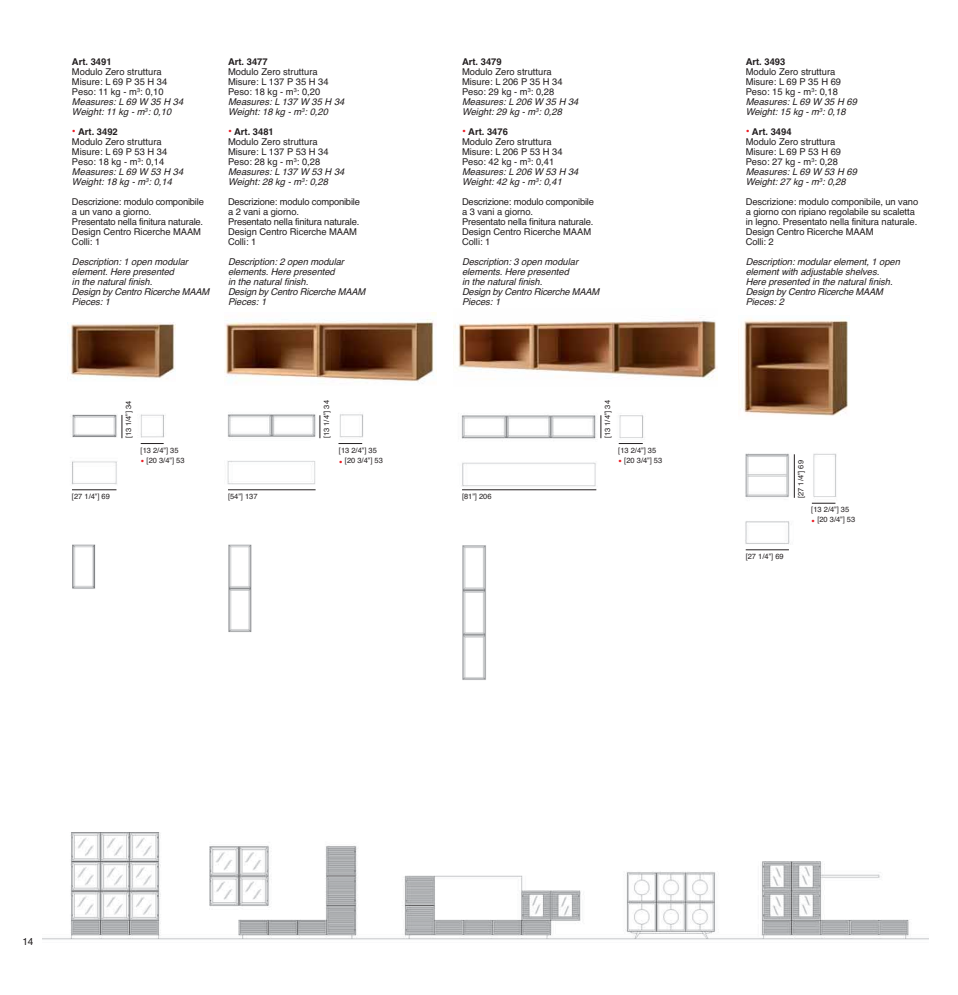
<style>
.page{position:relative;width:958px;height:995px;background:#fff}
.page>*{position:absolute;margin:0;border:0;box-sizing:border-box;transform-origin:0 0}
.t1{font:10px "Helvetica";color:#231f20}
.t2{font:9.38px/10px "Helvetica";letter-spacing:-.005em;color:#231f20}
.t3{font:italic 9.38px/10px "Helvetica";letter-spacing:-.005em;color:#231f20}
.t4{font:700 9.38px "Helvetica";color:#231f20}
.t5{font:7.5px "Helvetica";color:#231f20}
.s1{font-style:italic}
.s2{font-weight:700;font-size:11.25px;color:#ed1c24}
.s3{font-weight:700}
</style>
<div class="page">
<img style="left:42px;top:832px;width:886px;height:108px">
<img style="left:453px;top:317px;width:264px;height:63px">
<img style="left:224px;top:313px;width:212px;height:69px">
<img style="left:67px;top:322px;width:108px;height:58px">
<img style="left:738px;top:319px;width:111px;height:97px">
<img style="left:745px;top:453px;width:92px;height:91px">
<img style="left:227px;top:414px;width:137px;height:77px">
<img style="left:461px;top:415px;width:183px;height:76px">
<img style="left:70px;top:414px;width:96px;height:77px">
<img style="left:228px;top:544px;width:24px;height:88px">
<img style="left:462px;top:545px;width:24px;height:135px">
<img style="left:72px;top:544px;width:24px;height:45px">
<svg style="left:122px;top:415px;width:1px;height:23px"></svg>
<svg style="left:141px;top:443px;width:23px;height:1px"></svg>
<svg style="left:319px;top:415px;width:1px;height:23px"></svg>
<svg style="left:600px;top:415px;width:1px;height:23px"></svg>
<svg style="left:338px;top:443px;width:24px;height:1px"></svg>
<svg style="left:618px;top:443px;width:24px;height:1px"></svg>
<hr style="left:72px;top:489px;width:44px;height:1px;background:#231f20">
<hr style="left:228px;top:489px;width:87px;height:1px;background:#231f20">
<hr style="left:462px;top:489px;width:134px;height:1px;background:#231f20">
<hr style="left:794px;top:454px;width:1px;height:44px;background:#231f20">
<svg style="left:811px;top:503px;width:24px;height:1px"></svg>
<hr style="left:745px;top:549px;width:43px;height:1px;background:#231f20">
<p class="t4" style="left:72px;top:58px;width:41px">Art. 3491</p>
<p class="t2" style="left:72px;top:67px;width:113px">Modulo Zero struttura<br>Misure: L 69 P 35 H 34<br>Peso: 11 kg - m<sup>3</sup>: 0,10<br><span class="s1">Measures: L 69 W 35 H 34<br>Weight: 11 kg - m</span><sup>3</sup><span class="s1">: 0,10</span></p>
<p class="t2" style="left:72px;top:127px;width:113px"><span class="s2">•</span> <span class="s3">Art. 3492<br></span>Modulo Zero struttura<br>Misure: L 69 P 53 H 34<br>Peso: 18 kg - m<sup>3</sup>: 0,14<br><span class="s1">Measures: L 69 W 53 H 34<br>Weight: 18 kg - m</span><sup>3</sup><span class="s1">: 0,14</span></p>
<p class="t2" style="left:72px;top:197px;width:133px">Descrizione: modulo componibile a un vano a giorno.<br>Presentato nella finitura naturale.<br>Design Centro Ricerche MAAM<br>Colli: 1</p>
<p class="t3" style="left:72px;top:257px;width:139px">Description: 1 open modular element. Here presented<br>in the natural finish.<br>Design by Centro Ricerche MAAM<br>Pieces: 1</p>
<p class="t4" style="left:228px;top:58px;width:41px">Art. 3477</p>
<p class="t2" style="left:228px;top:67px;width:118px">Modulo Zero struttura<br>Misure: L 137 P 35 H 34<br>Peso: 18 kg - m<sup>3</sup>: 0,20<br><span class="s1">Measures: L 137 W 35 H 34<br>Weight: 18 kg - m</span><sup>3</sup><span class="s1">: 0,20</span></p>
<p class="t2" style="left:228px;top:127px;width:118px"><span class="s2">•</span> <span class="s3">Art. 3481<br></span>Modulo Zero struttura<br>Misure: L 137 P 53 H 34<br>Peso: 28 kg - m<sup>3</sup>: 0,28<br><span class="s1">Measures: L 137 W 53 H 34<br>Weight: 28 kg - m</span><sup>3</sup><span class="s1">: 0,28</span></p>
<p class="t2" style="left:228px;top:197px;width:133px">Descrizione: modulo componibile a 2 vani a giorno.<br>Presentato nella finitura naturale.<br>Design Centro Ricerche MAAM<br>Colli: 1</p>
<p class="t3" style="left:228px;top:257px;width:139px">Description: 2 open modular elements. Here presented<br>in the natural finish.<br>Design by Centro Ricerche MAAM<br>Pieces: 1</p>
<p class="t5" style="left:72px;top:493px;width:39px">[27 1/4”] 69</p>
<p class="t5" style="left:126px;top:438px;width:39px;rotate:-90deg">[13 1/4”] 34</p>
<p class="t5" style="left:324px;top:438px;width:39px;rotate:-90deg">[13 1/4”] 34</p>
<p class="t5" style="left:141px;top:447px;width:39px">[13 2/4”] 35</p>
<p class="t5" style="left:141px;top:457px;width:45px"><span class="s2">•</span> [20 3/4”] 53</p>
<p class="t5" style="left:339px;top:448px;width:39px">[13 2/4”] 35</p>
<p class="t5" style="left:339px;top:458px;width:45px"><span class="s2">•</span> [20 3/4”] 53</p>
<p class="t5" style="left:228px;top:493px;width:31px">[54”] 137</p>
<p class="t4" style="left:462px;top:58px;width:41px">Art. 3479</p>
<p class="t2" style="left:462px;top:67px;width:118px">Modulo Zero struttura<br>Misure: L 206 P 35 H 34<br>Peso: 29 kg - m<sup>3</sup>: 0,28<br><span class="s1">Measures: L 206 W 35 H 34<br>Weight: 29 kg - m</span><sup>3</sup><span class="s1">: 0,28</span></p>
<p class="t2" style="left:462px;top:127px;width:118px"><span class="s2">•</span> <span class="s3">Art. 3476<br></span>Modulo Zero struttura<br>Misure: L 206 P 53 H 34<br>Peso: 42 kg - m<sup>3</sup>: 0,41<br><span class="s1">Measures: L 206 W 53 H 34<br>Weight: 42 kg - m</span><sup>3</sup><span class="s1">: 0,41</span></p>
<p class="t2" style="left:462px;top:197px;width:133px">Descrizione: modulo componibile a 3 vani a giorno.<br>Presentato nella finitura naturale.<br>Design Centro Ricerche MAAM<br>Colli: 1</p>
<p class="t3" style="left:462px;top:257px;width:139px">Description: 3 open modular elements. Here presented<br>in the natural finish.<br>Design by Centro Ricerche MAAM<br>Pieces: 1</p>
<p class="t5" style="left:604px;top:438px;width:39px;rotate:-90deg">[13 1/4”] 34</p>
<p class="t4" style="left:745px;top:58px;width:41px">Art. 3493</p>
<p class="t2" style="left:745px;top:67px;width:113px">Modulo Zero struttura<br>Misure: L 69 P 35 H 69<br>Peso: 15 kg - m<sup>3</sup>: 0,18<br><span class="s1">Measures: L 69 W 35 H 69<br>Weight: 15 kg - m</span><sup>3</sup><span class="s1">: 0,18</span></p>
<p class="t2" style="left:745px;top:127px;width:113px"><span class="s2">•</span> <span class="s3">Art. 3494<br></span>Modulo Zero struttura<br>Misure: L 69 P 53 H 69<br>Peso: 27 kg - m<sup>3</sup>: 0,28<br><span class="s1">Measures: L 69 W 53 H 69<br>Weight: 27 kg - m</span><sup>3</sup><span class="s1">: 0,28</span></p>
<p class="t2" style="left:745px;top:197px;width:174px">Descrizione: modulo componibile, un vano a giorno con ripiano regolabile su scaletta in legno. Presentato nella finitura naturale.<br>Design Centro Ricerche MAAM<br>Colli: 2</p>
<p class="t3" style="left:745px;top:257px;width:156px">Description: modular element, 1 open element with adjustable shelves.<br>Here presented in the natural finish.<br>Design by Centro Ricerche MAAM<br>Pieces: 2</p>
<p class="t5" style="left:462px;top:493px;width:31px">[81”] 206</p>
<p class="t5" style="left:618px;top:447px;width:39px">[13 2/4”] 35</p>
<p class="t5" style="left:618px;top:457px;width:45px"><span class="s2">•</span> [20 3/4”] 53</p>
<p class="t5" style="left:798px;top:498px;width:39px;rotate:-90deg">[27 1/4”] 69</p>
<p class="t5" style="left:745px;top:553px;width:39px">[27 1/4”] 69</p>
<p class="t5" style="left:811px;top:507px;width:39px">[13 2/4”] 35</p>
<p class="t5" style="left:811px;top:517px;width:45px"><span class="s2">•</span> [20 3/4”] 53</p>
<p class="t1" style="left:22px;top:938px;width:13px">14</p>
</div>
